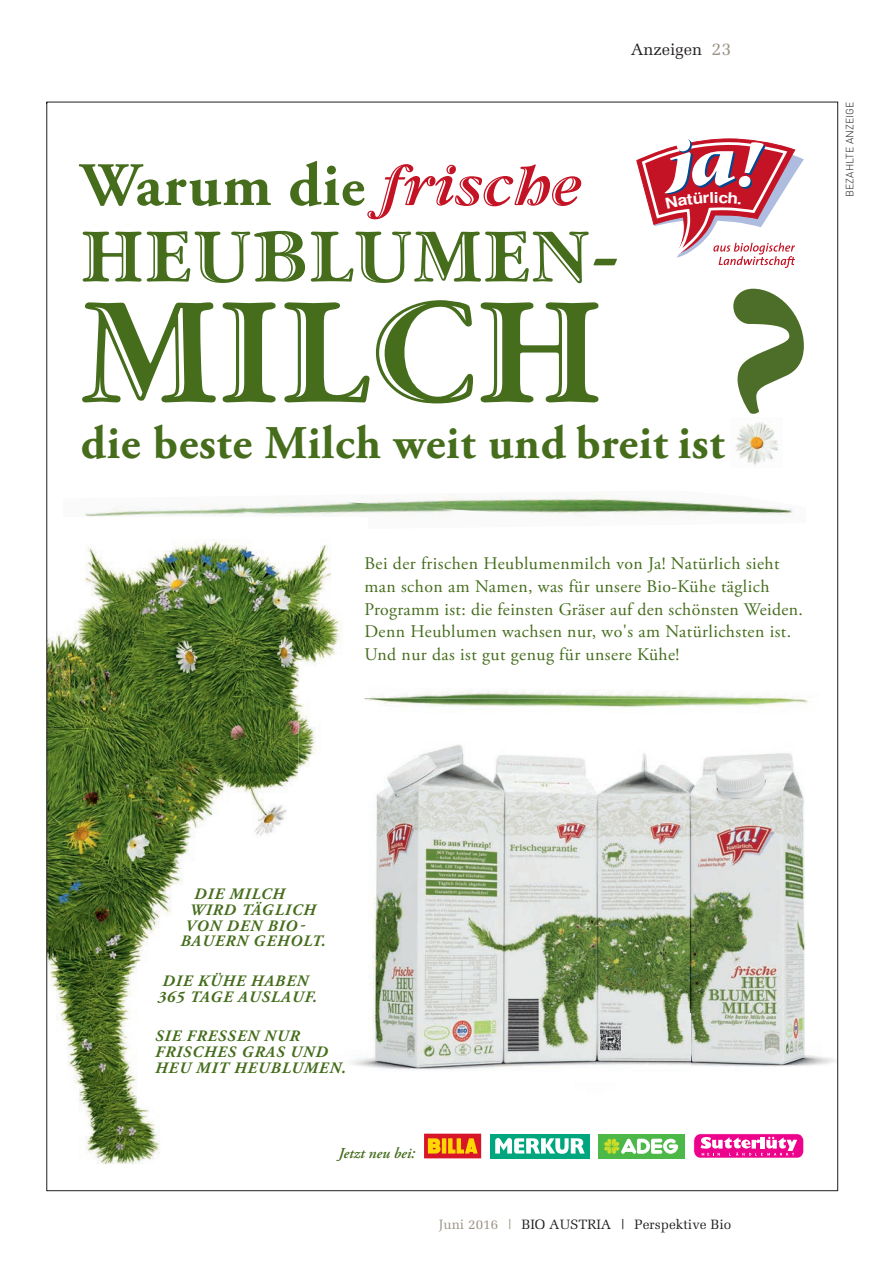
<style>
.page{position:relative;width:893px;height:1263px;background:#fff}
.page>*{position:absolute;margin:0;border:0;box-sizing:border-box;transform-origin:0 0}
.t1{font:700 147.15px "Garamond Std Handtooled";letter-spacing:.015em;color:#456d1c}
.t2{font:700 73.5px "Garamond Std Handtooled";letter-spacing:.025em;color:#456d1c}
.t3{font:700 61.5px "Adobe Garamond Pro";letter-spacing:.015em;color:#456d1c}
.t4{font:700 46.8px "Adobe Garamond Pro";letter-spacing:.015em;color:#456d1c}
.t5{font:17.7px/22.8px "Adobe Garamond Pro";letter-spacing:.025em;color:#456d1c}
.t6{font:16.5px "Melior LT Std";color:#231f20}
.t7{font:italic 700 15.9px/15.9px "Adobe Garamond Pro";letter-spacing:.065em;color:#456d1c}
.t8{font:italic 600 15.15px "Adobe Garamond Pro";color:#456d1c}
.t9{font:700 15.15px "Helvetica";color:#fff;scale:1.15 1}
.t10{font:13.5px "Melior LT Std";color:#231f20}
.t11{font:300 10.5px "DIN";color:#231f20}
.s1{font-size:57.3px}
.s2{font-family:"Garamond Std Handtooled Bd It";font-weight:400;font-size:57.3px;color:#c41324}
.s3{font-size:18px;color:#9b9486}
.s4{color:#9b9486}
</style>
<div class="page">
<img style="left:368px;top:745px;width:321px;height:326px">
<img style="left:689px;top:753px;width:147px;height:314px">
<img style="left:49px;top:539px;width:271px;height:625px">
<img style="left:320px;top:545px;width:23px;height:116px">
<img style="left:298px;top:698px;width:70px;height:420px">
<img style="left:368px;top:689px;width:441px;height:19px">
<img style="left:357px;top:698px;width:11px;height:22px">
<img style="left:85px;top:505px;width:171px;height:12px">
<img style="left:256px;top:494px;width:538px;height:24px">
<img style="left:256px;top:517px;width:112px;height:1px">
<img style="left:735px;top:421px;width:43px;height:45px">
<svg style="left:733px;top:289px;width:71px;height:125px"></svg>
<div style="left:424px;top:1134px;width:57px;height:24px;background:#d71729"></div>
<svg style="left:428px;top:1138px;width:50px;height:15px"></svg>
<div style="left:490px;top:1134px;width:99px;height:24px;background:#00a77e"></div>
<svg style="left:495px;top:1138px;width:90px;height:16px"></svg>
<div style="left:598px;top:1134px;width:87px;height:24px;background:#4cb848"></div>
<svg style="left:604px;top:1139px;width:74px;height:15px"></svg>
<svg style="left:694px;top:1134px;width:110px;height:24px"></svg>
<svg style="left:636px;top:138px;width:168px;height:130px"></svg>
<h3 class="t3" style="left:81px;top:150px;width:501px">Warum di<span class="s1">e</span> <span class="s2">frische</span></h3>
<p class="t6" style="left:631px;top:40px;width:102px">Anzeigen <span class="s3">23</span></p>
<p class="t9" style="left:714px;top:185px;width:6px">i</p>
<h2 class="t2" style="left:81px;top:213px;width:540px">HEUBLUMEN-</h2>
<h1 class="t1" style="left:81px;top:266px;width:522px">MILCH</h1>
<h3 class="t4" style="left:81px;top:416px;width:645px">die beste Milch weit und breit ist</h3>
<p class="t5" style="left:364px;top:552px;width:440px">Bei der frischen Heublumenmilch von Ja! Natürlich sieht man schon am Namen, was für unsere Bio-Kühe täglich Programm ist: die feinsten Gräser auf den schönsten Weiden.<br>Denn Heublumen wachsen nur, wo's am Natürlichsten ist.<br>Und nur das ist gut genug für unsere Kühe!</p>
<p class="t11" style="left:843px;top:197px;width:96px;rotate:-90deg">bezahlte Anzeige</p>
<p class="t7" style="left:194px;top:886px;width:92px">DIE MILCH</p>
<p class="t7" style="left:189px;top:902px;width:128px">WIRD TÄGLICH</p>
<p class="t7" style="left:185px;top:918px;width:122px">VON DEN BIO-</p>
<p class="t7" style="left:180px;top:934px;width:147px">BAUERN GEHOLT.</p>
<p class="t7" style="left:158px;top:973px;width:160px">DIE KÜHE HABEN<br>365 TAGE AUSLAUF.</p>
<p class="t7" style="left:155px;top:1028px;width:192px">SIE FRESSEN NUR<br>FRISCHES GRAS UND<br>HEU MIT HEUBLUMEN.</p>
<p class="t8" style="left:338px;top:1145px;width:78px">Jetzt neu bei:</p>
<p class="t10" style="left:439px;top:1216px;width:294px"><span class="s4">Juni 2016 |</span> Bio Austria | Perspektive Bio</p>
</div>
